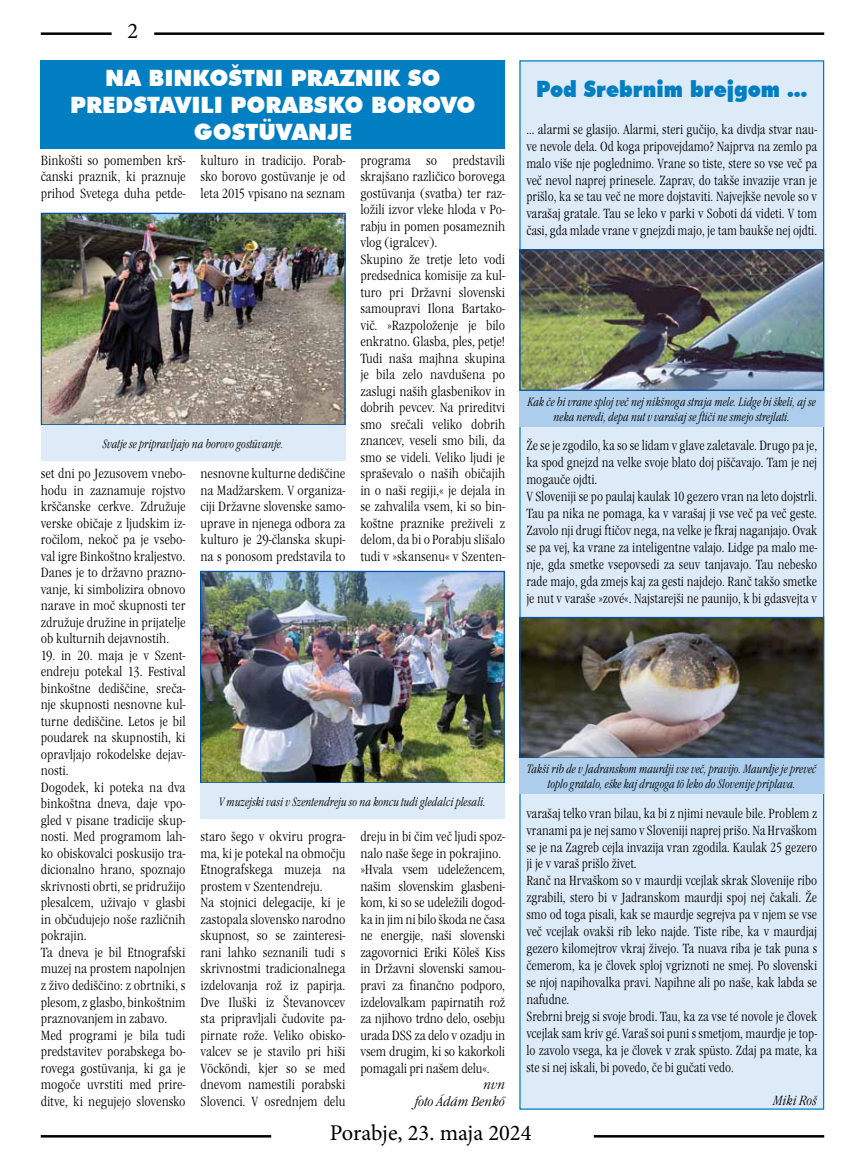
<style>
.page{position:relative;width:865px;height:1170px;background:#fff}
.page>*{position:absolute;margin:0;border:0;box-sizing:border-box;transform-origin:0 0}
.t1{font:900 22.5px/27px "Futura BT";color:#fff;text-align:center}
.t2{font:22.5px "Minion Pro";color:#000}
.t3{font:900 22.5px "Futura BT";color:#007ec2;scale:.9 1}
.t4{font:13.75px/16.5px "Garamond Itc TEE Ligh Cond";color:#000;text-align:justify;scale:1.05 1}
.t5{font:13.75px/16.9px "Garamond Itc TEE Ligh Cond";color:#000}
.t6{font:13.75px/16.5px "Garamond Itc TEE Ligh Cond Ital";color:#000;text-align:right;scale:1.05 1}
.t7{font:13.75px "Garamond Itc TEE Ligh Cond Ital";color:#000}
.t8{font:12.5px/15px "Garamond Itc TEE Ligh Cond Ital";color:#000;text-align:center;scale:.9 1}
</style>
<div class="page">
<hr style="left:41px;top:32px;width:71px;height:3px;background:#000">
<hr style="left:154px;top:32px;width:670px;height:3px;background:#000">
<hr style="left:41px;top:1134px;width:230px;height:3px;background:#000">
<hr style="left:594px;top:1134px;width:230px;height:3px;background:#000">
<div style="left:41px;top:60px;width:464px;height:89px;background:#007ec2"></div>
<img style="left:43px;top:215px;width:300px;height:208px">
<div style="left:41px;top:213px;width:304px;height:212px;border:1px solid #0053a1"></div>
<div style="left:41px;top:425px;width:304px;height:36px;background:#ddeaf8"></div>
<div style="left:519px;top:60px;width:305px;height:1049px;background:#ddeaf8;border:1px solid #007ec2"></div>
<img style="left:521px;top:251px;width:301px;height:138px">
<div style="left:519px;top:249px;width:305px;height:142px;border:1px solid #0053a1"></div>
<div style="left:519px;top:391px;width:305px;height:35px;background:#acceec"></div>
<img style="left:521px;top:619px;width:301px;height:137px">
<div style="left:519px;top:617px;width:305px;height:141px;border:1px solid #0053a1"></div>
<div style="left:519px;top:758px;width:305px;height:36px;background:#acceec"></div>
<img style="left:202px;top:572px;width:301px;height:209px">
<div style="left:200px;top:570px;width:305px;height:213px;border:1px solid #0053a1"></div>
<div style="left:200px;top:783px;width:305px;height:36px;background:#ddeaf8"></div>
<h1 class="t2" style="left:127px;top:15px;width:12px">2</h1>
<h1 class="t1" style="left:70px;top:64px;width:407px">NA BIN KOŠTN I PRAZN IK SO<br>PREDSTAVILI PORABSKO BOROVO<br>GOSTÜVANJE</h1>
<p class="t4" style="left:41px;top:152px;width:139px">Binkošti so pomemben krš&shy;čanski praznik, ki praznuje prihod Svetega duha petde-</p>
<p class="t4" style="left:200px;top:152px;width:139px">kulturo in tradicijo. Porab&shy;sko borovo gostüvanje je od leta 2015 vpisano na seznam</p>
<p class="t4" style="left:360px;top:152px;width:139px;text-align:left">programa so predstavili skrajšano različico borovega gostüvanja (svatba) ter raz&shy;ložili izvor vleke hloda v Po&shy;rabju in pomen posameznih vlog (igralcev).<br>Skupino že tretje leto vodi predsednica komisije za kul&shy;turo pri Državni slovenski samoupravi Ilona Bartako&shy;vič. »Razpoloženje je bilo enkratno. Glasba, ples, petje!<br>Tudi naša majhna skupina je bila zelo navdušena po zaslugi naših glasbenikov in dobrih pevcev. Na prireditvi smo srečali veliko dobrih znancev, veseli smo bili, da smo se videli. Veliko ljudi je spraševalo o naših običajih in o naši regiji,« je dejala in se zahvalila vsem, ki so bin&shy;koštne praznike preživeli z delom, da bi o Porabju slišalo tudi v »skansenu« v Szenten-</p>
<p class="t8" style="left:103px;top:436px;width:202px">Svatje se pripravljajo na borovo gostüvanje.</p>
<p class="t4" style="left:41px;top:465px;width:139px">set dni po Jezusovem vnebo&shy;hodu in zaznamuje rojstvo krščanske cerkve. Združuje verske običaje z ljudskim iz&shy;ročilom, nekoč pa je vsebo&shy;val igre Binkoštno kraljestvo.<br>Danes je to državno prazno&shy;vanje, ki simbolizira obnovo narave in moč skupnosti ter združuje družine in prijatelje ob kulturnih dejavnostih.</p>
<p class="t4" style="left:41px;top:647px;width:139px;text-align:left">19. in 20. maja je v Szent&shy;endreju potekal 13. Festival binkoštne dediščine, sreča&shy;nje skupnosti nesnovne kul&shy;turne dediščine. Letos je bil poudarek na skupnostih, ki opravljajo rokodelske dejav&shy;nosti.<br>Dogodek, ki poteka na dva binkoštna dneva, daje vpo&shy;gled v pisane tradicije skup&shy;nosti. Med programom lah&shy;ko obiskovalci poskusijo tra&shy;dicionalno hrano, spoznajo skrivnosti obrti, se pridružijo plesalcem, uživajo v glasbi in občudujejo noše različnih pokrajin.<br>Ta dneva je bil Etnografski muzej na prostem napolnjen z živo dediščino: z obrtniki, s plesom, z glasbo, binkoštnim praznovanjem in zabavo.<br>Med programi je bila tudi predstavitev porabskega bo&shy;rovega gostüvanja, ki ga je mogoče uvrstiti med prire&shy;ditve, ki negujejo slovensko</p>
<p class="t4" style="left:200px;top:465px;width:139px">nesnovne kulturne dediščine na Madžarskem. V organiza&shy;ciji Državne slovenske samo&shy;uprave in njenega odbora za kulturo je 29-članska skupi&shy;na s ponosom predstavila to</p>
<p class="t8" style="left:219px;top:794px;width:298px">V muzejski vasi v Szentendreju so na koncu tudi gledalci plesali.</p>
<p class="t4" style="left:360px;top:828px;width:139px;text-align:left">dreju in bi čim več ljudi spoz&shy;nalo naše šege in pokrajino. »Hvala vsem udeležencem, našim slovenskim glasbeni&shy;kom, ki so se udeležili dogod&shy;ka in jim ni bilo škoda ne časa ne energije, naši slovenski zagovornici Eriki Köleš Kiss in Državni slovenski samou&shy;pravi za finančno podporo, izdelovalkam papirnatih rož za njihovo trdno delo, osebju urada DSS za delo v ozadju in vsem drugim, ki so kakorkoli pomagali pri našem delu«.</p>
<p class="t6" style="left:415px;top:1076px;width:87px">nvn<br>foto Ádám Benkő</p>
<p class="t4" style="left:200px;top:828px;width:139px;text-align:left">staro šego v okviru progra&shy;ma, ki je potekal na območju<br>Etnografskega muzeja na prostem v Szentendreju.<br>Na stojnici delegacije, ki je zastopala slovensko narodno skupnost, so se zainteresi&shy;rani lahko seznanili tudi s skrivnostmi tradicionalnega izdelovanja rož iz papirja.<br>Dve Iluški iz Števanovcev sta pripravljali čudovite pa&shy;pirnate rože. Veliko obisko&shy;valcev se je stavilo pri hiši<br>Vöcköndi, kjer so se med dnevom namestili porabski<br>Slovenci. V osrednjem delu</p>
<h1 class="t3" style="left:536px;top:75px;width:303px">POD SREBRNIM BREJGOM …</h1>
<p class="t5" style="left:526px;top:121px;width:292px;text-align:justify">... alarmi se glasijo. Alarmi, steri gučijo, ka divdja stvar nau&shy;ve nevole dela. Od koga pripovejdamo? Najprva na zemlo pa malo više nje poglednimo. Vrane so tiste, stere so vse več pa več nevol naprej prinesele. Zaprav, do takše invazije vran je prišlo, ka se tau več ne more dojstaviti. Najvejkše nevole so v varašaj gratale. Tau se leko v parki v Soboti dá videti. V tom časi, gda mlade vrane v gnejzdi majo, je tam baukše nej ojdti.</p>
<p class="t8" style="left:527px;top:394px;width:322px">Kak če bi vrane sploj več nej nikšnoga straja mele. Lidge bi škeli, aj se neka neredi, depa nut v varašaj se ftiči ne smejo strejlati.</p>
<p class="t5" style="left:526px;top:437px;width:292px">Že se je zgodilo, ka so se lidam v glave zaletavale. Drugo pa je, ka spod gnejzd na velke svoje blato doj piščavajo. Tam je nej mogauče ojdti.<br>V Sloveniji se po paulaj kaulak 10 gezero vran na leto dojstrli.<br>Tau pa nika ne pomaga, ka v varašaj ji vse več pa več geste.<br>Zavolo nji drugi ftičov nega, na velke je fkraj naganjajo. Ovak se pa vej, ka vrane za inteligentne valajo. Lidge pa malo me&shy;nje, gda smetke vsepovsedi za seuv tanjavajo. Tau nebesko rade majo, gda zmejs kaj za gesti najdejo. Ranč takšo smetke je nut v varaše »zové«. Najstarejši ne paunijo, k bi gdasvejta v</p>
<p class="t8" style="left:527px;top:762px;width:323px">Takši rib de v Jadranskom maurdji vse več, pravijo. Maurdje je preveč toplo gratalo, eške kaj drugoga tö leko do Slovenije priplava.</p>
<p class="t5" style="left:526px;top:804px;width:292px">varašaj telko vran bilau, ka bi z njimi nevaule bile. Problem z vranami pa je nej samo v Sloveniji naprej prišo. Na Hrvaškom se je na Zagreb cejla invazija vran zgodila. Kaulak 25 gezero ji je v varaš prišlo živet.<br>Ranč na Hrvaškom so v maurdji vcejlak skrak Slovenije ribo zgrabili, stero bi v Jadranskom maurdji spoj nej čakali. Že smo od toga pisali, kak se maurdje segrejva pa v njem se vse več vcejlak ovakši rib leko najde. Tiste ribe, ka v maurdjaj gezero kilomejtrov vkraj živejo. Ta nuava riba je tak puna s čemerom, ka je človek sploj vgriznoti ne smej. Po slovenski se njoj napihovalka pravi. Napihne ali po naše, kak labda se nafudne.<br>Srebrni brejg si svoje brodi. Tau, ka za vse té novole je človek vcejlak sam kriv gé. Varaš soi puni s smetjom, maurdje je top&shy;lo zavolo vsega, ka je človek v zrak spüsto. Zdaj pa mate, ka ste si nej iskali, bi povedo, če bi gučati vedo.</p>
<p class="t7" style="left:773px;top:1093px;width:46px">Miki Roš</p>
<h1 class="t2" style="left:330px;top:1117px;width:203px">Porabje, 23. maja 2024</h1>
</div>
